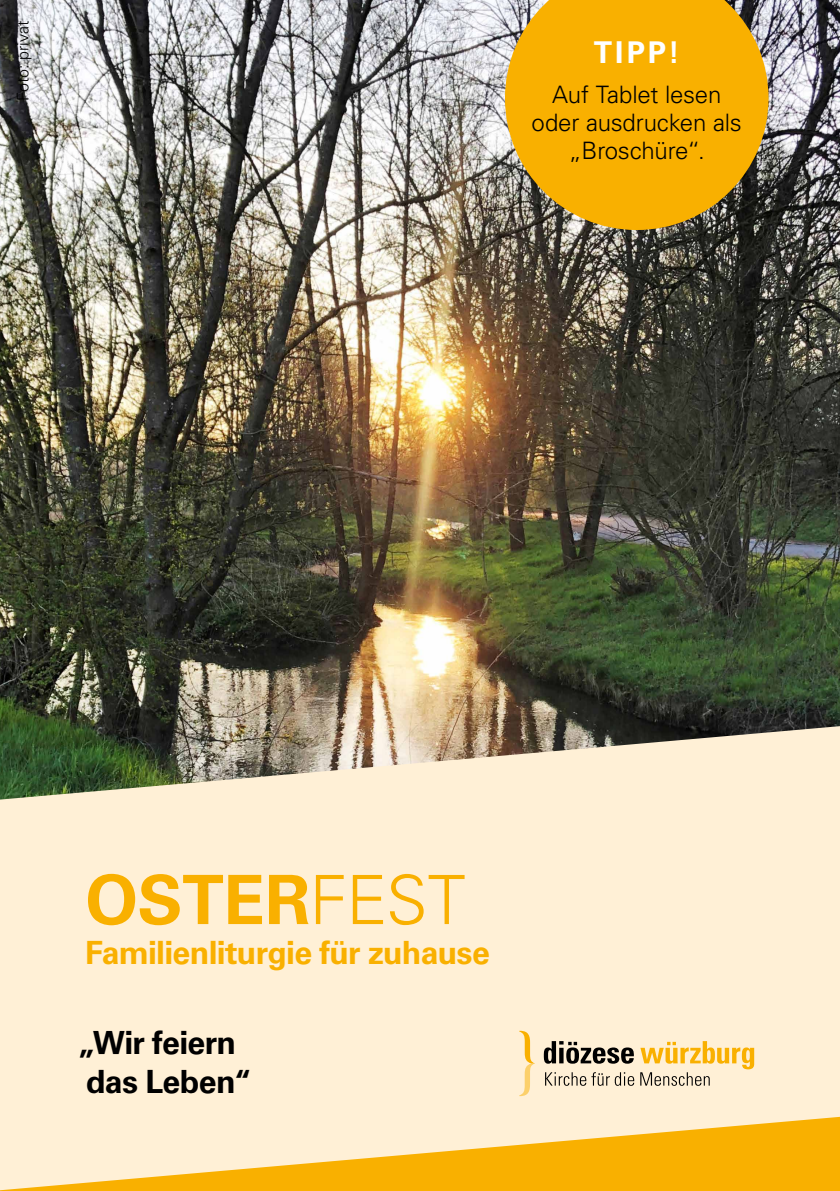
<style>
.page{position:relative;width:840px;height:1191px;background:#fff}
.page>*{position:absolute;margin:0;border:0;box-sizing:border-box;transform-origin:0 0}
.t1{font:700 68px "Univers LT Std";letter-spacing:-.01em;color:#f9b000}
.t2{font:700 32px "Univers LT Std";letter-spacing:-.025em;color:#f9b000}
.t3{font:700 32px/38.4px "Univers LT Std";letter-spacing:-.02em;color:#000}
.t4{font:700 30px "Univers LT Std";color:#fff}
.t5{font:300 24px/28px "Univers LT Std";letter-spacing:-.01em;color:#000;text-align:center}
.t6{font:300 16px "Univers LT Std";letter-spacing:.01em;color:#000}
.s1{font-weight:300}
</style>
<div class="page">
<img style="left:0;top:0;width:839px;height:726px">
<svg style="left:0;top:726px;width:839px;height:390px;background:#f0e3c9"></svg>
<svg style="left:0;top:1116px;width:839px;height:75px;background:#fcd06b"></svg>
<svg style="left:504px;top:0;width:264px;height:230px;background:#e2a513"></svg>
<svg style="left:519px;top:1030px;width:16px;height:66px"></svg>
<svg style="left:543px;top:1041px;width:210px;height:44px;background:#d7c39b"></svg>
<p class="t6" style="left:13px;top:101px;width:82px;rotate:-90deg">Foto: privat</p>
<p class="t4" style="left:593px;top:35px;width:88px">TIPP!</p>
<p class="t5" style="left:531px;top:80px;width:211px">Auf Tablet lesen oder ausdrucken als „Broschüre“.</p>
<h1 class="t1" style="left:85px;top:860px;width:381px">OSTER<span class="s1">FEST</span></h1>
<h2 class="t2" style="left:85px;top:934px;width:406px">Familienliturgie für zuhause</h2>
<h2 class="t3" style="left:78px;top:1024px;width:176px">„Wir feiern das Leben“</h2>
</div>
